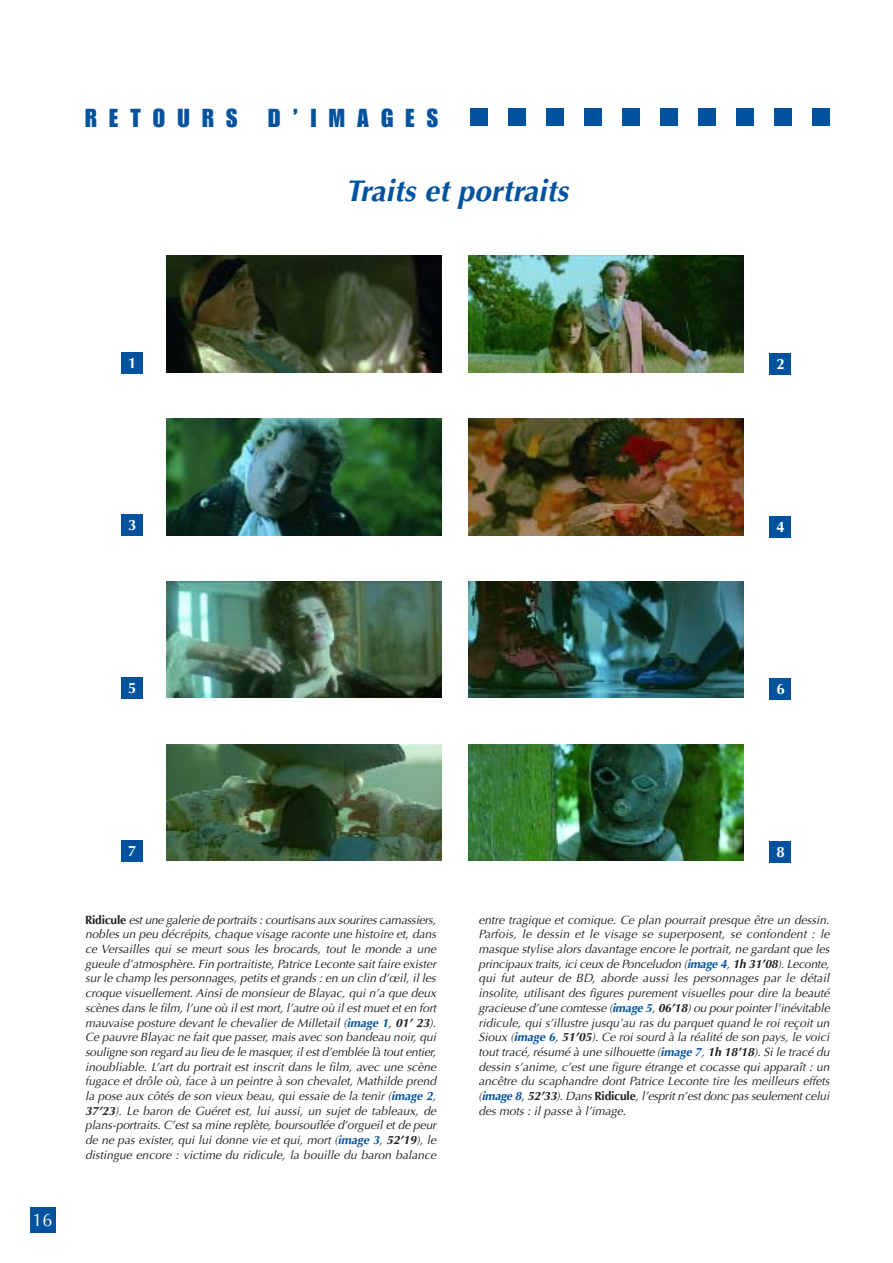
<style>
.page{position:relative;width:893px;height:1263px;background:#fff}
.page>*{position:absolute;margin:0;border:0;box-sizing:border-box;transform-origin:0 0}
.t1{font:italic 700 30px "Optima";color:#00529f}
.t2{font:25.5px "Impact";letter-spacing:.48em;color:#00529f}
.t3{font:18px "Optima";color:#fff}
.t4{font:700 15px "Optima";color:#fff}
.t5{font:italic 12px/14.7px "Optima";color:#231f20;text-align:justify}
.s1{font-weight:700;font-style:normal}
.s2{font-weight:700;color:#00529f}
.s3{font-weight:700}
</style>
<div class="page">
<div style="left:30px;top:1208px;width:25px;height:25px;background:#00529f"></div>
<div style="left:122px;top:352px;width:21px;height:21px;background:#00529f"></div>
<div style="left:470px;top:109px;width:18px;height:17px;background:#00529f"></div>
<div style="left:508px;top:109px;width:18px;height:17px;background:#00529f"></div>
<div style="left:546px;top:109px;width:18px;height:17px;background:#00529f"></div>
<div style="left:584px;top:109px;width:18px;height:17px;background:#00529f"></div>
<div style="left:622px;top:109px;width:17px;height:17px;background:#00529f"></div>
<div style="left:660px;top:109px;width:17px;height:17px;background:#00529f"></div>
<div style="left:698px;top:109px;width:17px;height:17px;background:#00529f"></div>
<div style="left:736px;top:109px;width:17px;height:17px;background:#00529f"></div>
<div style="left:774px;top:109px;width:17px;height:17px;background:#00529f"></div>
<div style="left:812px;top:109px;width:17px;height:17px;background:#00529f"></div>
<img style="left:167px;top:256px;width:274px;height:117px">
<img style="left:468px;top:256px;width:275px;height:117px">
<div style="left:769px;top:353px;width:22px;height:21px;background:#00529f"></div>
<div style="left:122px;top:515px;width:21px;height:21px;background:#00529f"></div>
<img style="left:167px;top:419px;width:274px;height:116px">
<img style="left:468px;top:419px;width:275px;height:116px">
<div style="left:769px;top:516px;width:22px;height:21px;background:#00529f"></div>
<div style="left:122px;top:677px;width:21px;height:22px;background:#00529f"></div>
<img style="left:167px;top:581px;width:274px;height:117px">
<img style="left:468px;top:581px;width:275px;height:117px">
<div style="left:769px;top:679px;width:22px;height:21px;background:#00529f"></div>
<div style="left:122px;top:840px;width:21px;height:21px;background:#00529f"></div>
<img style="left:167px;top:744px;width:274px;height:117px">
<img style="left:468px;top:744px;width:275px;height:117px">
<div style="left:769px;top:841px;width:22px;height:22px;background:#00529f"></div>
<h2 class="t2" style="left:85px;top:109px;width:354px">RETOURS D’IMAGES</h2>
<h1 class="t1" style="left:345px;top:179px;width:224px">Traits et portraits</h1>
<p class="t4" style="left:128px;top:356px;width:10px">1</p>
<p class="t4" style="left:776px;top:357px;width:10px">2</p>
<p class="t4" style="left:128px;top:519px;width:10px">3</p>
<p class="t4" style="left:776px;top:520px;width:10px">4</p>
<p class="t4" style="left:128px;top:682px;width:10px">5</p>
<p class="t4" style="left:776px;top:683px;width:10px">6</p>
<h3 class="t3" style="left:33px;top:1213px;width:22px">16</h3>
<p class="t4" style="left:128px;top:844px;width:10px">7</p>
<p class="t4" style="left:776px;top:846px;width:10px">8</p>
<p class="t5" style="left:85px;top:913px;width:353px"><span class="s1">Ridicule</span> est une galerie de portraits : courtisans aux sourires carnassiers, nobles un peu décrépits, chaque visage raconte une histoire et, dans ce Versailles qui se meurt sous les brocards, tout le monde a une gueule d’atmosphère. Fin portraitiste, Patrice Leconte sait faire exister sur le champ les personnages, petits et grands : en un clin d’œil, il les croque visuellement. Ainsi de monsieur de Blayac, qui n’a que deux scènes dans le film, l’une où il est mort, l’autre où il est muet et en fort mauvaise posture devant le chevalier de Milletail (<span class="s2">image 1</span>, <span class="s3">01’ 23</span>).<br>Ce pauvre Blayac ne fait que passer, mais avec son bandeau noir, qui souligne son regard au lieu de le masquer, il est d’emblée là tout entier, inoubliable. L’art du portrait est inscrit dans le film, avec une scène fugace et drôle où, face à un peintre à son chevalet, Mathilde prend la pose aux côtés de son vieux beau, qui essaie de la tenir (<span class="s2">image 2</span>, <span class="s3">37’23</span>). Le baron de Guéret est, lui aussi, un sujet de tableaux, de plans-portraits. C’est sa mine replète, boursouflée d’orgueil et de peur de ne pas exister, qui lui donne vie et qui, mort (<span class="s2">image 3</span>, <span class="s3">52’19</span>), le distingue encore : victime du ridicule, la bouille du baron balance</p>
<p class="t5" style="left:478px;top:913px;width:352px">entre tragique et comique. Ce plan pourrait presque être un dessin.<br>Parfois, le dessin et le visage se superposent, se confondent : le masque stylise alors davantage encore le portrait, ne gardant que les principaux traits, ici ceux de Ponceludon (<span class="s2">image 4</span>, <span class="s3">1h 31’08</span>). Leconte, qui fut auteur de BD, aborde aussi les personnages par le détail insolite, utilisant des figures purement visuelles pour dire la beauté gracieuse d’une comtesse (<span class="s2">image 5</span>, <span class="s3">06’18</span>) ou pour pointer l’inévitable ridicule, qui s’illustre jusqu’au ras du parquet quand le roi reçoit un Sioux (<span class="s2">image 6</span>, <span class="s3">51’05</span>). Ce roi sourd à la réalité de son pays, le voici tout tracé, résumé à une silhouette (<span class="s2">image 7</span>, <span class="s3">1h 18’18</span>). Si le tracé du dessin s’anime, c’est une figure étrange et cocasse qui apparaît : un ancêtre du scaphandre dont Patrice Leconte tire les meilleurs effets (<span class="s2">image 8</span>, <span class="s3">52’33</span>). Dans <span class="s1">Ridicule</span>, l’esprit n’est donc pas seulement celui des mots : il passe à l’image.</p>
</div>
